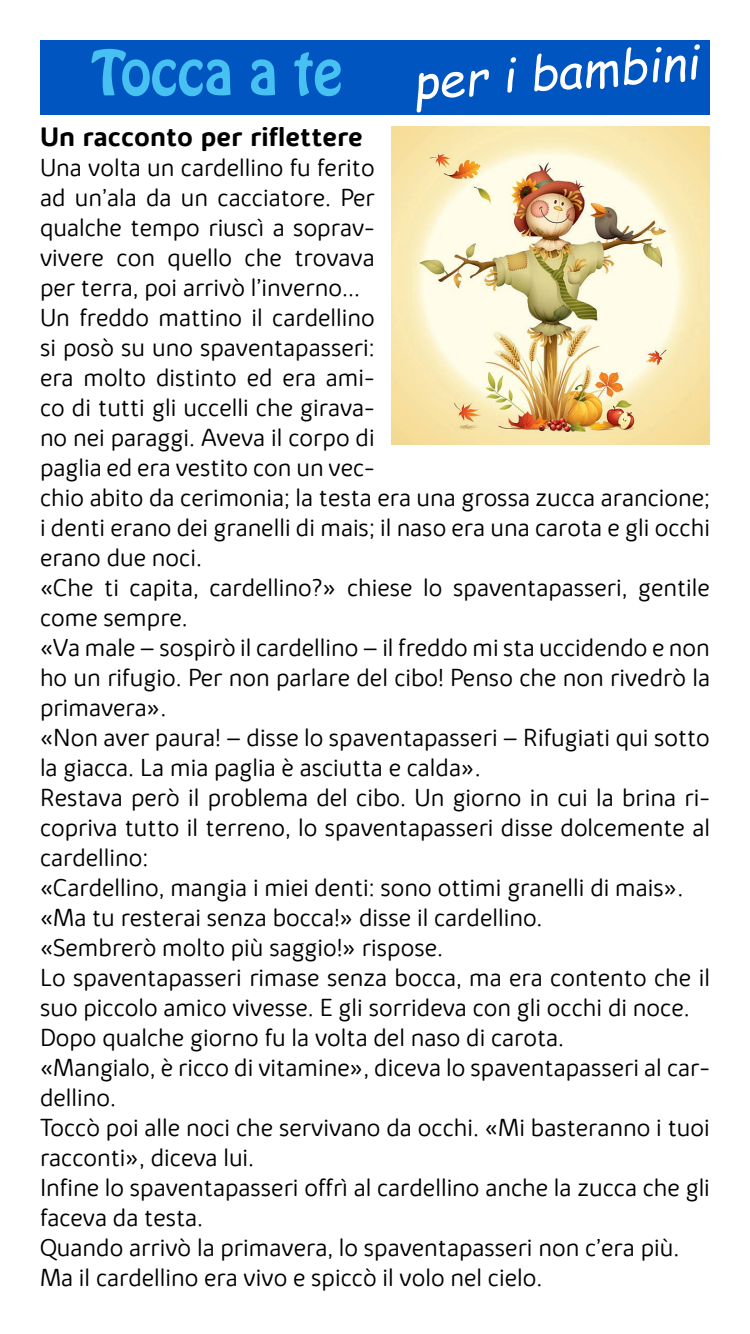
<style>
.page{position:relative;width:750px;height:1334px;background:#fff}
.page>*{position:absolute;margin:0;border:0;box-sizing:border-box;transform-origin:0 0}
.t1{font:55px "Hobo Std";color:#47c1f1}
.t2{font:italic 47.8px "Comic Sans MS";color:#fff}
.t3{font:700 27px "Kabrio Alternate";color:#000}
.t4{font:300 25px/30px "Kabrio Alternate";color:#000}
</style>
<div class="page">
<div style="left:40px;top:40px;width:670px;height:75px;background:#0055c0"></div>
<img style="left:392px;top:126px;width:318px;height:318px">
<h1 class="t1" style="left:92px;top:35px;width:253px">Tocca a te</h1>
<h2 class="t2" style="left:411px;top:47px;width:288px;rotate:-4deg">per i bambini</h2>
<p class="t3" style="left:40px;top:120px;width:324px">Un racconto per riflettere</p>
<p class="t4" style="left:40px;top:153px;width:672px">Una volta un cardellino fu ferito<br>ad un’ala da un cacciatore. Per<br>qualche tempo riuscì a soprav-<br>vivere con quello che trovava<br>per terra, poi arrivò l’inverno...<br>Un freddo mattino il cardellino<br>si posò su uno spaventapasseri:<br>era molto distinto ed era ami-<br>co di tutti gli uccelli che girava-<br>no nei paraggi. Aveva il corpo di<br>paglia ed era vestito con un vec-<br>chio abito da cerimonia; la testa era una grossa zucca arancione; i denti erano dei granelli di mais; il naso era una carota e gli occhi erano due noci.<br>«Che ti capita, cardellino?» chiese lo spaventapasseri, gentile come sempre.<br>«Va male – sospirò il cardellino – il freddo mi sta uccidendo e non ho un rifugio. Per non parlare del cibo! Penso che non rivedrò la primavera».<br>«Non aver paura! – disse lo spaventapasseri – Rifugiati qui sotto la giacca. La mia paglia è asciutta e calda».<br>Restava però il problema del cibo. Un giorno in cui la brina ri&shy;copriva tutto il terreno, lo spaventapasseri disse dolcemente al cardellino:<br>«Cardellino, mangia i miei denti: sono ottimi granelli di mais». «Ma tu resterai senza bocca!» disse il cardellino.<br>«Sembrerò molto più saggio!» rispose.<br>Lo spaventapasseri rimase senza bocca, ma era contento che il suo piccolo amico vivesse. E gli sorrideva con gli occhi di noce.<br>Dopo qualche giorno fu la volta del naso di carota.<br>«Mangialo, è ricco di vitamine», diceva lo spaventapasseri al car&shy;dellino.<br>Toccò poi alle noci che servivano da occhi. «Mi basteranno i tuoi racconti», diceva lui.<br>Infine lo spaventapasseri offrì al cardellino anche la zucca che gli faceva da testa.<br>Quando arrivò la primavera, lo spaventapasseri non c’era più.<br>Ma il cardellino era vivo e spiccò il volo nel cielo.</p>
</div>
